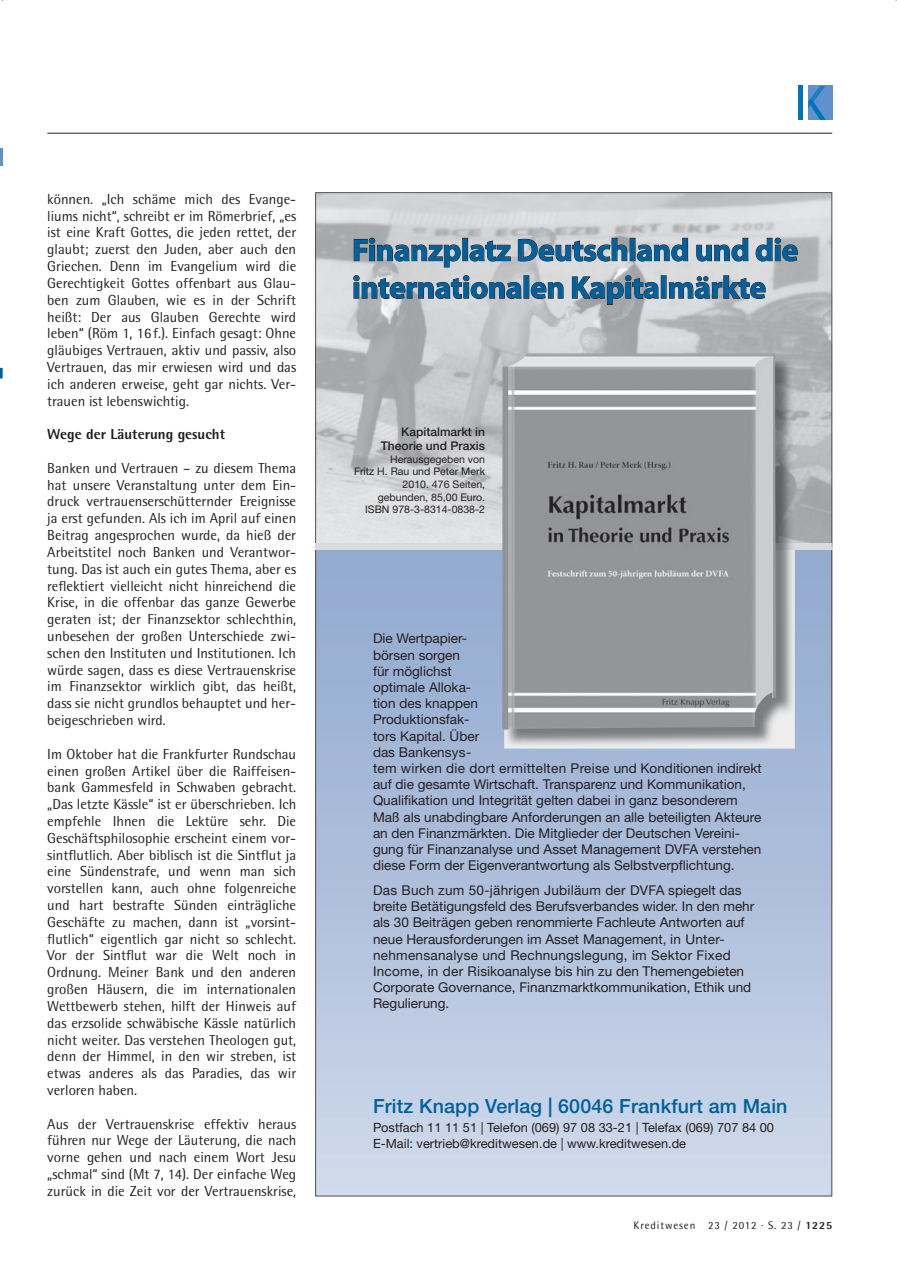
<style>
.page{position:relative;width:897px;height:1275px;background:#fff}
.page>*{position:absolute;margin:0;border:0;box-sizing:border-box;transform-origin:0 0}
.t1{font:31.5px/37.5px "Myriad Headline";color:#00609d}
.t2{font:500 19.5px "Helvetica Neue";letter-spacing:.01em;color:#00609d}
.t3{font:14.55px/16.8px "Rotis Semi Sans";color:#231f20;text-align:justify}
.t4{font:800 14.55px "Rotis Semi Sans";color:#231f20}
.t5{font:13.5px/16.2px "Helvetica Neue";color:#231f20}
.t6{font:12.75px/15.3px "Helvetica Neue";color:#231f20}
.t7{font:500 12px/14.4px "Helvetica Neue";color:#231f20;text-align:right}
.t8{font:10.95px "Rotis Semi Sans";letter-spacing:.08em;color:#231f20}
.t9{font:10.5px/12.6px "Helvetica Neue";color:#231f20;text-align:right}
.s1{font-weight:800}
</style>
<div class="page">
<hr style="left:47px;top:133px;width:785px;height:1px;background:#231f20">
<div style="left:808px;top:86px;width:24px;height:34px;background:#6091cc"></div>
<div style="left:798px;top:86px;width:5px;height:34px;background:#0073bc"></div>
<svg style="left:808px;top:86px;width:17px;height:34px"></svg>
<svg style="left:0;top:368px;width:3px;height:10px"></svg>
<hr style="left:0;top:149px;width:3px;height:17px;background:#6091cc">
<img style="left:832px;top:192px;width:1px;height:351px">
<svg style="left:315px;top:192px;width:517px;height:1004px;background:#b8c4d7"></svg>
<svg style="left:353px;top:237px;width:108px;height:30px;background:#a8a9ab"></svg>
<div style="left:462px;top:238px;width:6px;height:23px;border:1px solid #231f20"></div>
<svg style="left:469px;top:240px;width:42px;height:21px"></svg>
<svg style="left:517px;top:238px;width:110px;height:23px;background:#a7a8a9"></svg>
<div style="left:630px;top:238px;width:5px;height:23px;border:1px solid #231f20"></div>
<svg style="left:636px;top:238px;width:52px;height:23px"></svg>
<svg style="left:696px;top:238px;width:52px;height:23px"></svg>
<svg style="left:755px;top:237px;width:43px;height:24px"></svg>
<svg style="left:353px;top:275px;width:168px;height:24px;background:#a9a9ab"></svg>
<div style="left:523px;top:275px;width:6px;height:23px;border:1px solid #231f20"></div>
<svg style="left:530px;top:282px;width:33px;height:17px"></svg>
<svg style="left:572px;top:275px;width:87px;height:30px;background:#9c9d9f"></svg>
<div style="left:661px;top:275px;width:5px;height:23px;border:1px solid #231f20"></div>
<svg style="left:668px;top:275px;width:97px;height:24px;background:#a8a9aa"></svg>
<img style="left:316px;top:543px;width:515px;height:6px">
<svg style="left:831px;top:543px;width:2px;height:7px"></svg>
<img style="left:504px;top:355px;width:290px;height:393px">
<img style="left:504px;top:547px;width:290px;height:1px">
<img style="left:502px;top:353px;width:273px;height:376px">
<p class="t3" style="left:47px;top:190px;width:250px">können. „Ich schäme mich des Evange&shy;liums nicht“, schreibt er im Römerbrief, „es ist eine Kraft Gottes, die jeden rettet, der glaubt; zuerst den Juden, aber auch den Griechen. Denn im Evangelium wird die Gerechtigkeit Gottes offenbart aus Glau&shy;ben zum Glauben, wie es in der Schrift heißt: Der aus Glauben Gerechte wird leben“ (Röm 1, 16 f.). Einfach gesagt: Ohne gläubiges Vertrauen, aktiv und passiv, also Vertrauen, das mir erwiesen wird und das ich anderen erweise, geht gar nichts. Ver&shy;trauen ist lebenswichtig.</p>
<p class="t4" style="left:47px;top:425px;width:179px">Wege der Läuterung gesucht</p>
<p class="t3" style="left:47px;top:459px;width:250px">Banken und Vertrauen – zu diesem Thema hat unsere Veranstaltung unter dem Ein&shy;druck vertrauenserschütternder Ereignisse ja erst gefunden. Als ich im April auf einen Beitrag angesprochen wurde, da hieß der Arbeitstitel noch Banken und Verantwor&shy;tung. Das ist auch ein gutes Thema, aber es reflektiert vielleicht nicht hinreichend die Krise, in die offenbar das ganze Gewerbe geraten ist; der Finanzsektor schlechthin, unbesehen der großen Unterschiede zwi&shy;schen den Instituten und Institutionen. Ich würde sagen, dass es diese Vertrauenskrise im Finanzsektor wirklich gibt, das heißt, dass sie nicht grundlos behauptet und her&shy;beigeschrieben wird.</p>
<p class="t3" style="left:47px;top:745px;width:250px">Im Oktober hat die Frankfurter Rundschau einen großen Artikel über die Raiffeisen&shy;bank Gammesfeld in Schwaben gebracht. „Das letzte Kässle“ ist er überschrieben. Ich empfehle Ihnen die Lektüre sehr. Die Geschäftsphilosophie erscheint einem vor&shy;sintflutlich. Aber biblisch ist die Sintflut ja eine Sündenstrafe, und wenn man sich vorstellen kann, auch ohne folgenreiche und hart bestrafte Sünden einträgliche Geschäfte zu machen, dann ist „vorsint&shy;flutlich“ eigentlich gar nicht so schlecht.<br>Vor der Sintflut war die Welt noch in Ordnung. Meiner Bank und den anderen großen Häusern, die im internationalen Wettbewerb stehen, hilft der Hinweis auf das erzsolide schwäbische Kässle natürlich nicht weiter. Das verstehen Theologen gut, denn der Himmel, in den wir streben, ist etwas anderes als das Paradies, das wir verloren haben.</p>
<p class="t3" style="left:47px;top:1115px;width:250px">Aus der Vertrauenskrise effektiv heraus führen nur Wege der Läuterung, die nach vorne gehen und nach einem Wort Jesu „schmal“ sind (Mt 7, 14). Der einfache Weg zurück in die Zeit vor der Vertrauenskrise,</p>
<h1 class="t1" style="left:352px;top:232px;width:447px">Finanzplatz Deutschland und die internationalen Kapitalmärkte</h1>
<p class="t7" style="left:381px;top:424px;width:106px">Kapitalmarkt in<br>Theorie und Praxis</p>
<p class="t9" style="left:354px;top:452px;width:133px">Herausgegeben von<br>Fritz H. Rau und Peter Merk<br>2010. 476 Seiten, gebunden, 85,00 Euro.<br>ISBN 978-3-8314-0838-2</p>
<p class="t5" style="left:373px;top:630px;width:390px">Die Wertpapier-<br>börsen sorgen<br>für möglichst<br>optimale Alloka-<br>tion des knappen<br>Produktionsfak-<br>tors Kapital. Über<br>das Bankensys-<br>tem wirken die dort ermittelten Preise und Konditionen indirekt auf die gesamte Wirtschaft. Transparenz und Kommunikation, Qualifikation und Integrität gelten dabei in ganz besonderem Maß als unabdingbare Anforderungen an alle beteiligten Akteure an den Finanzmärkten. Die Mitglieder der Deutschen Vereini&shy;gung für Finanzanalyse und Asset Management DVFA verstehen diese Form der Eigenverantwortung als Selbstverpflichtung.</p>
<p class="t5" style="left:373px;top:881px;width:383px">Das Buch zum 50-jährigen Jubiläum der DVFA spiegelt das breite Betätigungsfeld des Berufsverbandes wider. In den mehr als 30 Beiträgen geben renommierte Fachleute Antworten auf neue Herausforderungen im Asset Management, in Unter&shy;nehmensanalyse und Rechnungslegung, im Sektor Fixed Income, in der Risikoanalyse bis hin zu den Themengebieten Corporate Governance, Finanzmarktkommunikation, Ethik und Regulierung.</p>
<h2 class="t2" style="left:373px;top:1093px;width:416px">Fritz Knapp Verlag | 60046 Frankfurt am Main</h2>
<p class="t6" style="left:373px;top:1119px;width:402px">Postfach 11 11 51 | Telefon (069) 97 08 33-21 | Telefax (069) 707 84 00<br>E-Mail: vertrieb@kreditwesen.de | www.kreditwesen.de</p>
<p class="t8" style="left:633px;top:1218px;width:200px">Kreditwesen 23 / 2012 · S. 23 / <span class="s1">1225</span></p>
</div>
